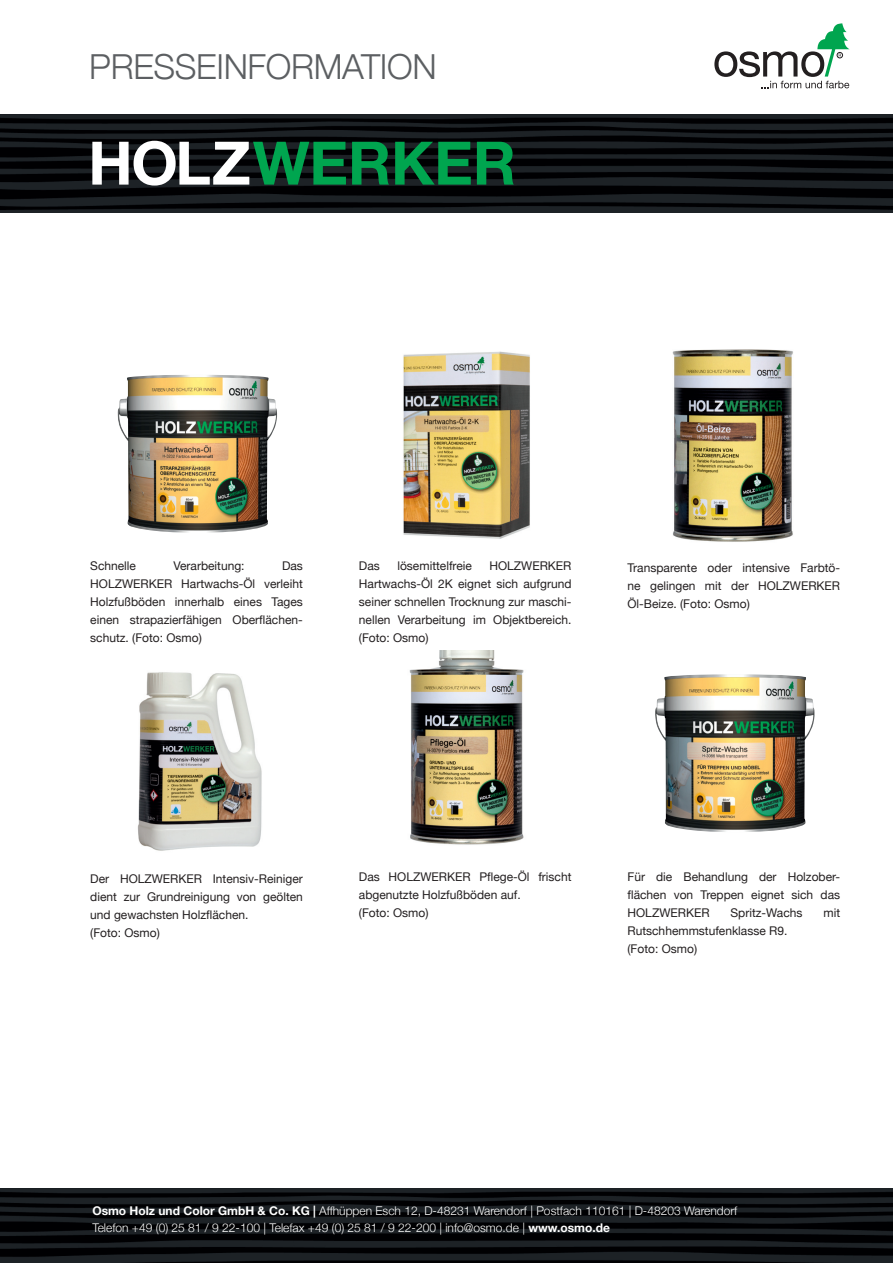
<style>
.page{position:relative;width:893px;height:1263px;background:#fff}
.page>*{position:absolute;margin:0;border:0;box-sizing:border-box;transform-origin:0 0}
.t1{font:700 60px "Helvetica Neue";letter-spacing:-.005em;color:#00a54f}
.t2{font:300 34.5px "Helvetica Neue";letter-spacing:-.01em;color:#5c5f62}
.t3{font:12px/18px "Helvetica Neue";color:#231f20;text-align:justify}
.t4{font:300 12px/16.4px "Helvetica Neue";color:#fff}
.s1{color:#fff}
.s2{font-weight:700}
</style>
<div class="page">
<img style="left:0;top:1188px;width:893px;height:75px">
<svg style="left:714px;top:23px;width:136px;height:65px"></svg>
<img style="left:0;top:114px;width:893px;height:98px">
<img style="left:118px;top:375px;width:159px;height:158px">
<img style="left:137px;top:672px;width:125px;height:179px">
<img style="left:655px;top:674px;width:160px;height:158px">
<img style="left:672px;top:349px;width:121px;height:193px">
<img style="left:409px;top:651px;width:115px;height:194px">
<img style="left:403px;top:351px;width:127px;height:188px">
<h2 class="t2" style="left:89px;top:46px;width:349px">PRESSEINFORMATION</h2>
<h1 class="t1" style="left:88px;top:126px;width:429px"><span class="s1">HOLZ</span>WERKER</h1>
<p class="t3" style="left:90px;top:557px;width:47px">Schnelle</p>
<p class="t3" style="left:173px;top:557px;width:73px">Verarbeitung:</p>
<p class="t3" style="left:90px;top:557px;width:214px;text-indent:192px">Das HOLZWERKER Hartwachs-Öl verleiht Holzfußböden innerhalb eines Tages einen strapazierfähigen Oberflächen&shy;schutz. (Foto: Osmo)</p>
<p class="t3" style="left:359px;top:557px;width:214px;text-indent:131px">HOLZWERKER Hartwachs-Öl 2K eignet sich aufgrund seiner schnellen Trocknung zur maschi&shy;nellen Verarbeitung im Objektbereich. (Foto: Osmo)</p>
<p class="t3" style="left:359px;top:557px;width:22px">Das</p>
<p class="t3" style="left:397px;top:557px;width:76px">lösemittelfreie</p>
<p class="t3" style="left:627px;top:559px;width:214px">Transparente oder intensive Farbtö&shy;ne gelingen mit der HOLZWERKER Öl-Beize. (Foto: Osmo)</p>
<p class="t3" style="left:90px;top:869px;width:214px;text-align:left">Der HOLZWERKER Intensiv-Reiniger dient zur Grundreinigung von geölten und gewachsten Holzflächen.<br>(Foto: Osmo)</p>
<p class="t3" style="left:359px;top:868px;width:214px;text-align:left">Das HOLZWERKER Pflege-Öl frischt abgenutzte Holzfußböden auf.<br>(Foto: Osmo)</p>
<p class="t3" style="left:627px;top:868px;width:214px">Für die Behandlung der Holzober&shy;flächen von Treppen eignet sich das HOLZWERKER</p>
<p class="t3" style="left:730px;top:904px;width:73px">Spritz-Wachs</p>
<p class="t3" style="left:823px;top:904px;width:18px">mit</p>
<p class="t3" style="left:627px;top:922px;width:161px">Rutschhemmstufenklasse R9. (Foto: Osmo)</p>
<p class="t4" style="left:92px;top:1203px;width:647px"><span class="s2">Osmo Holz und Color GmbH &amp; Co. KG |</span> Affhüppen Esch 12, D-48231 Warendorf | Postfach 110161 | D-48203 Warendorf<br>Telefon +49 (0) 25 81 / 9 22-100 | Telefax +49 (0) 25 81 / 9 22-200 | info@osmo.de | <span class="s2">www.osmo.de</span></p>
</div>
